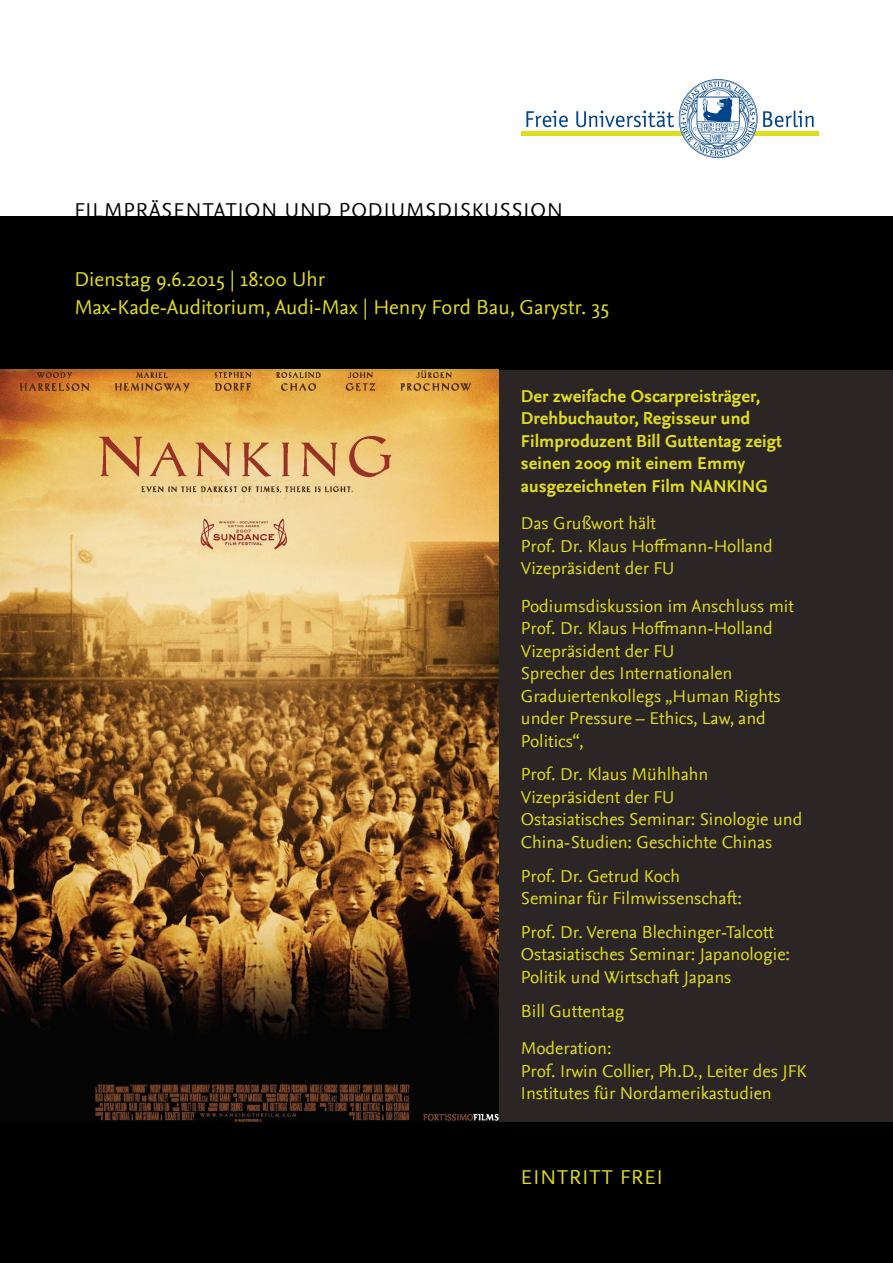
<style>
.page{position:relative;width:893px;height:1263px;background:#fff}
.page>*{position:absolute;margin:0;border:0;box-sizing:border-box;transform-origin:0 0}
.Unterzeile{font:21px "Nexus Sans";color:#e1de1d}
.t1{font:21px "Nexus Sans";letter-spacing:.05em;color:#000}
.Unterzeile-2{font:21px "Nexus Sans";letter-spacing:.05em;color:#e1de1d}
.Unterzeile-3{font:18px/22.5px "Nexus Sans";color:#e1de1d}
.Unterzeile-4{font:700 18px/22.5px "Nexus Sans";color:#e1de1d}
</style>
<div class="page">
<svg style="left:526px;top:111px;width:42px;height:16px"></svg>
<svg style="left:763px;top:110px;width:51px;height:17px"></svg>
<hr style="left:521px;top:132px;width:298px;height:4px;background:#e0dd1d">
<svg style="left:576px;top:79px;width:181px;height:79px"></svg>
<div style="left:0;top:217px;width:893px;height:1046px;background:#000"></div>
<div style="left:0;top:370px;width:893px;height:751px;background:#2c2525"></div>
<img style="left:0;top:370px;width:499px;height:751px">
<p class="t1" style="left:74px;top:198px;width:490px">FILMPRÄSENTATION UND PODIUMSDISKUSSION</p>
<p class="Unterzeile" style="left:74px;top:267px;width:252px">Dienstag 9.6.2015 | 18:00 Uhr</p>
<p class="Unterzeile" style="left:74px;top:295px;width:536px">Max-Kade-Auditorium, Audi-Max | Henry Ford Bau, Garystr. 35</p>
<p class="Unterzeile-4" style="left:521px;top:385px;width:263px">Der zweifache Oscarpreisträger,<br>Drehbuchautor, Regisseur und<br>Filmproduzent Bill Guttentag zeigt seinen 2009 mit einem Emmy ausgezeichneten Film NANKING</p>
<p class="Unterzeile-3" style="left:521px;top:512px;width:137px">Das Grußwort hält</p>
<p class="Unterzeile-3" style="left:521px;top:535px;width:253px">Prof. Dr. Klaus Hoffmann-Holland</p>
<p class="Unterzeile-3" style="left:521px;top:557px;width:155px">Vizepräsident der FU</p>
<p class="Unterzeile-3" style="left:521px;top:595px;width:275px">Podiumsdiskussion im Anschluss mit</p>
<p class="Unterzeile-3" style="left:521px;top:617px;width:253px">Prof. Dr. Klaus Hoffmann-Holland</p>
<p class="Unterzeile-3" style="left:521px;top:640px;width:155px">Vizepräsident der FU</p>
<p class="Unterzeile-3" style="left:521px;top:662px;width:261px">Sprecher des Internationalen<br>Graduiertenkollegs „Human Rights under Pressure – Ethics, Law, and<br>Politics“,</p>
<p class="Unterzeile-3" style="left:521px;top:763px;width:189px">Prof. Dr. Klaus Mühlhahn</p>
<p class="Unterzeile-3" style="left:521px;top:786px;width:155px">Vizepräsident der FU</p>
<p class="Unterzeile-3" style="left:521px;top:808px;width:283px">Ostasiatisches Seminar: Sinologie und<br>China-Studien: Geschichte Chinas</p>
<p class="Unterzeile-3" style="left:521px;top:865px;width:161px">Prof. Dr. Getrud Koch</p>
<p class="Unterzeile-3" style="left:521px;top:887px;width:223px">Seminar für Filmwissenschaft:</p>
<p class="Unterzeile-3" style="left:521px;top:921px;width:255px">Prof. Dr. Verena Blechinger-Talcott</p>
<p class="Unterzeile-3" style="left:521px;top:943px;width:271px">Ostasiatisches Seminar: Japanologie:<br>Politik und Wirtschaft Japans</p>
<p class="Unterzeile-3" style="left:521px;top:1000px;width:105px">Bill Guttentag</p>
<p class="Unterzeile-3" style="left:521px;top:1037px;width:92px">Moderation:</p>
<p class="Unterzeile-3" style="left:521px;top:1060px;width:287px">Prof. Irwin Collier, Ph.D., Leiter des JFK<br>Institutes für Nordamerikastudien</p>
<p class="Unterzeile-2" style="left:521px;top:1165px;width:143px">EINTRITT FREI</p>
</div>
